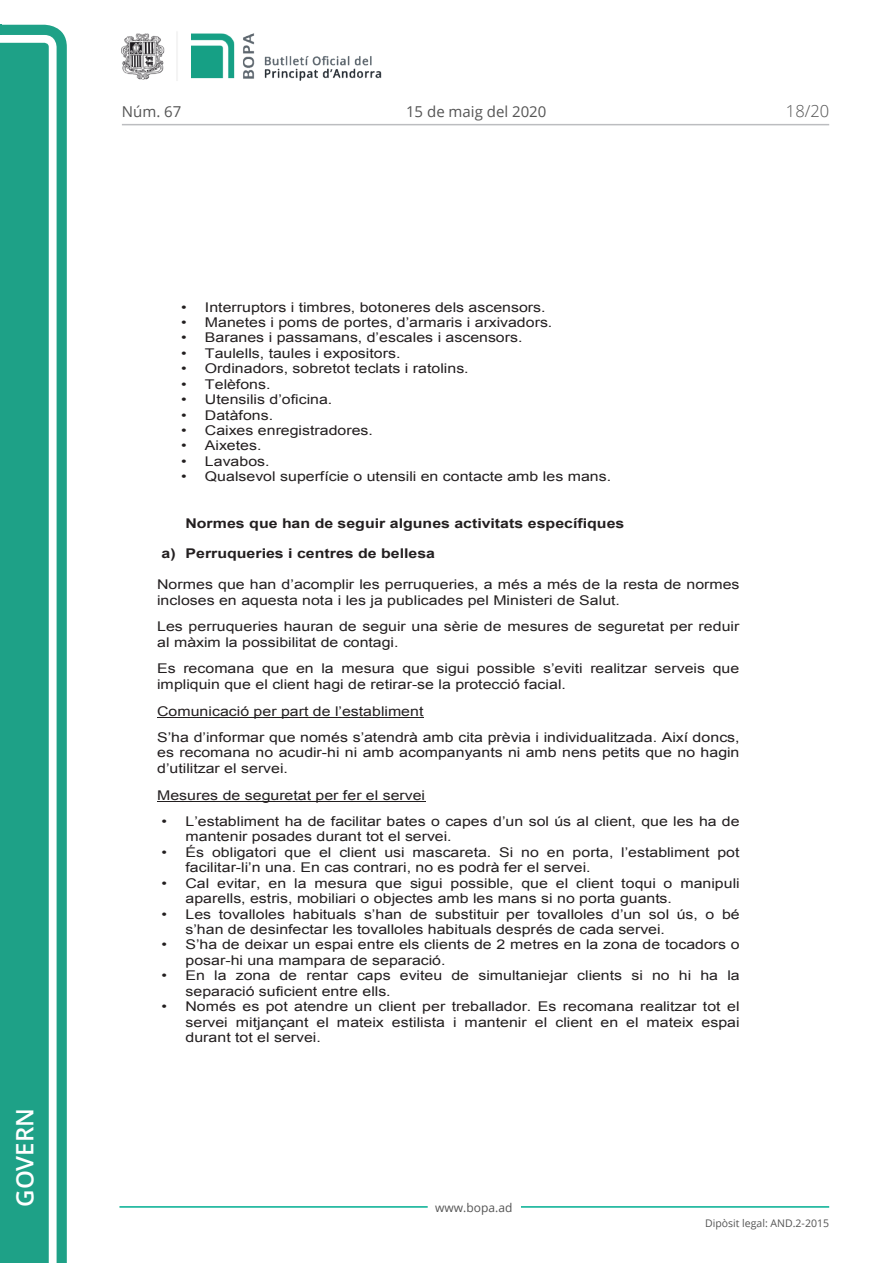
<style>
.page{position:relative;width:893px;height:1263px;background:#fff}
.page>*{position:absolute;margin:0;border:0;box-sizing:border-box;transform-origin:0 0}
.t1{font:600 24px "Open Sans";color:#fff}
.t2{font:300 16.5px "Open Sans";color:#545454}
.t3{font:15px "Open Sans";color:#545454}
.t4{font:13.35px/15.5px "Arial";color:#231f20;scale:1.19 1}
.t5{font:700 13.35px "Arial";color:#231f20;scale:1.19 1}
.t6{font:12px "Open Sans";color:#545454}
.t7{font:10.5px "Open Sans";color:#545454}
</style>
<div class="page">
<svg style="left:0;top:25px;width:67px;height:1238px;fill:#1ea187"></svg>
<div style="left:0;top:43px;width:49px;height:1220px;background:#1ea187"></div>
<img style="left:122px;top:32px;width:260px;height:49px">
<hr style="left:119px;top:1206px;width:309px;height:2px;background:#00ae91">
<hr style="left:521px;top:1206px;width:308px;height:2px;background:#00ae91">
<hr style="left:122px;top:124px;width:707px;height:1px;background:#bcbdc0">
<hr style="left:157px;top:717px;width:266px;height:1px;background:#231f20">
<hr style="left:157px;top:801px;width:268px;height:1px;background:#231f20">
<h1 class="t1" style="left:8px;top:1207px;width:100px;rotate:-90deg">Govern</h1>
<p class="t3" style="left:122px;top:102px;width:61px">Núm. 67</p>
<p class="t3" style="left:406px;top:102px;width:142px">15 de maig del 2020</p>
<p class="t2" style="left:786px;top:100px;width:45px">18/20</p>
<p class="t4" style="left:181px;top:299px;width:308px">• Interruptors i timbres, botoneres dels ascensors.</p>
<p class="t4" style="left:181px;top:315px;width:314px">• Manetes i poms de portes, d’armaris i arxivadors.</p>
<p class="t4" style="left:181px;top:330px;width:288px">• Baranes i passamans, d’escales i ascensors.</p>
<p class="t4" style="left:181px;top:346px;width:186px">• Taulells, taules i expositors.</p>
<p class="t4" style="left:181px;top:361px;width:243px">• Ordinadors, sobretot teclats i ratolins.</p>
<p class="t4" style="left:181px;top:376px;width:77px">• Telèfons.</p>
<p class="t4" style="left:181px;top:392px;width:129px">• Utensilis d’oficina.</p>
<p class="t4" style="left:181px;top:407px;width:79px">• Datàfons.</p>
<p class="t4" style="left:181px;top:423px;width:163px">• Caixes enregistradores.</p>
<p class="t4" style="left:181px;top:438px;width:69px">• Aixetes.</p>
<p class="t4" style="left:181px;top:454px;width:76px">• Lavabos.</p>
<p class="t4" style="left:181px;top:469px;width:363px">• Qualsevol superfície o utensili en contacte amb les mans.</p>
<p class="t5" style="left:185px;top:514px;width:370px">Normes que han de seguir algunes activitats específiques</p>
<p class="t5" style="left:162px;top:545px;width:231px">a) Perruqueries i centres de bellesa</p>
<p class="t4" style="left:157px;top:577px;width:491px">Normes que han d’acomplir les perruqueries, a més a més de la resta de normes incloses en aquesta nota i les ja publicades pel Ministeri de Salut.</p>
<p class="t4" style="left:157px;top:619px;width:491px">Les perruqueries hauran de seguir una sèrie de mesures de seguretat per reduir al màxim la possibilitat de contagi.</p>
<p class="t4" style="left:157px;top:661px;width:491px">Es recomana que en la mesura que sigui possible s’eviti realitzar serveis que impliquin que el client hagi de retirar-se la protecció facial.</p>
<p class="t4" style="left:157px;top:698px;width:491px;line-height:26.4px">Comunicació per part de l’establiment<br>S’ha d’informar que només s’atendrà amb cita prèvia i individualitzada. Així doncs,</p>
<p class="t4" style="left:157px;top:745px;width:491px">es recomana no acudir-hi ni amb acompanyants ni amb nens petits que no hagin d’utilitzar el servei.</p>
<p class="t4" style="left:157px;top:787px;width:227px">Mesures de seguretat per fer el servei</p>
<p class="t4" style="left:185px;top:814px;width:467px;text-indent:-24px">• L’establiment ha de facilitar bates o capes d’un sol ús al client, que les ha de mantenir posades durant tot el servei.</p>
<p class="t4" style="left:185px;top:844px;width:467px;text-indent:-24px">• És obligatori que el client usi mascareta. Si no en porta, l’establiment pot facilitar-li’n una. En cas contrari, no es podrà fer el servei.</p>
<p class="t4" style="left:185px;top:875px;width:467px;text-indent:-24px">• Cal evitar, en la mesura que sigui possible, que el client toqui o manipuli aparells, estris, mobiliari o objectes amb les mans si no porta guants.</p>
<p class="t4" style="left:185px;top:906px;width:467px;text-indent:-24px">• Les tovalloles habituals s’han de substituir per tovalloles d’un sol ús, o bé s’han de desinfectar les tovalloles habituals després de cada servei.</p>
<p class="t4" style="left:185px;top:937px;width:467px;text-indent:-24px">• S’ha de deixar un espai entre els clients de 2 metres en la zona de tocadors o posar-hi una mampara de separació.</p>
<p class="t4" style="left:185px;top:968px;width:467px;text-indent:-24px">• En la zona de rentar caps eviteu de simultaniejar clients si no hi ha la separació suficient entre ells.</p>
<p class="t4" style="left:185px;top:999px;width:467px;text-align:justify;text-indent:-24px">• Només es pot atendre un client per treballador. Es recomana realitzar tot el servei mitjançant el mateix estilista i mantenir el client en el mateix espai durant tot el servei.</p>
<p class="t6" style="left:435px;top:1199px;width:79px">www.bopa.ad</p>
<p class="t7" style="left:705px;top:1216px;width:125px">Dipòsit legal: AND.2-2015</p>
</div>
